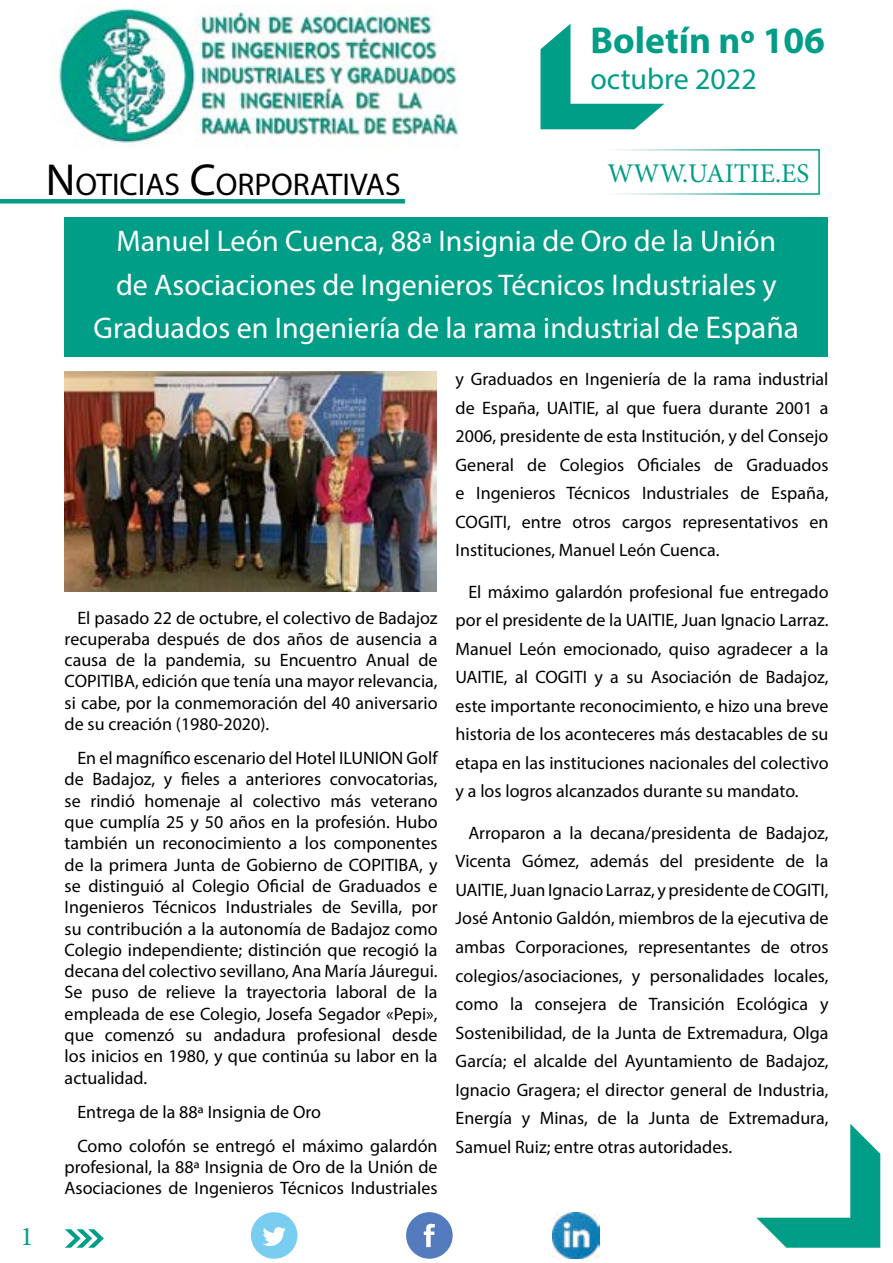
<style>
.page{position:relative;width:893px;height:1263px;background:#fff}
.page>*{position:absolute;margin:0;border:0;box-sizing:border-box;transform-origin:0 0}
.t1{font:45px "Myriad Pro";color:#000}
.t2{font:700 37.5px "Myriad Pro";color:#009d87}
.t3{font:31.5px "Myriad Pro";color:#000}
.t4{font:30px/43.5px "Myriad Pro";color:#fff;text-align:center}
.t5{font:30px "Myriad Pro";color:#009d87}
.t6{font:27px "Minion Pro";color:#009d87}
.t7{font:18px/28.5px "Myriad Pro";color:#000;text-align:justify}
.s1{font-size:45px}
.s2{font-size:31.5px}
</style>
<div class="page">
<svg style="left:65px;top:1229px;width:39px;height:19px"></svg>
<div style="left:406px;top:1212px;width:47px;height:47px;background:#547bbd;border-radius:50%"></div>
<svg style="left:424px;top:1224px;width:11px;height:23px"></svg>
<div style="left:251px;top:1212px;width:46px;height:47px;background:#79cdf1;border-radius:50%"></div>
<svg style="left:263px;top:1227px;width:23px;height:19px"></svg>
<img style="left:553px;top:1212px;width:46px;height:47px">
<svg style="left:756px;top:1124px;width:124px;height:124px"></svg>
<svg style="left:540px;top:24px;width:124px;height:105px"></svg>
<div style="left:606px;top:149px;width:214px;height:46px;border:2px solid #fff"></div>
<div style="left:0;top:199px;width:405px;height:5px;background:#009d87"></div>
<img style="left:58px;top:6px;width:401px;height:138px">
<div style="left:65px;top:218px;width:763px;height:139px;background:#009d87"></div>
<img style="left:65px;top:372px;width:371px;height:219px">
<h2 class="t2" style="left:590px;top:16px;width:236px">Boletín nº 106</h2>
<h3 class="t5" style="left:590px;top:60px;width:168px">octubre 2022</h3>
<h3 class="t6" style="left:21px;top:1218px;width:14px">1</h3>
<h1 class="t1" style="left:46px;top:152px;width:31px">N</h1>
<h3 class="t6" style="left:607px;top:155px;width:204px">WWW.UAITIE.ES</h3>
<h3 class="t3" style="left:75px;top:165px;width:327px">OTICIAS <span class="s1">C</span>ORPORATIVAS</h3>
<h3 class="t4" style="left:94px;top:219px;width:707px">Manuel León Cuenca, 88ª Insignia de Oro de la Unión<br>de Asociaciones de Ingenieros Técnicos Industriales y<br>Graduados en Ingeniería de la rama industrial de <span class="s2">España</span></h3>
<p class="t7" style="left:65px;top:607px;width:374px;line-height:21.3px;text-indent:13px">El pasado 22 de octubre, el colectivo de Badajoz recuperaba después de dos años de ausencia a causa de la pandemia, su Encuentro Anual de COPITIBA, edición que tenía una mayor relevancia, si cabe, por la conmemoración del 40 aniversario de su creación (1980-2020).</p>
<p class="t7" style="left:65px;top:747px;width:374px;line-height:21.3px;text-indent:13px">En el magnífico escenario del Hotel ILUNION Golf de Badajoz, y fieles a anteriores convocatorias, se rindió homenaje al colectivo más veterano que cumplía 25 y 50 años en la profesión. Hubo también un reconocimiento a los componentes de la primera Junta de Gobierno de COPITIBA, y se distinguió al Colegio Oficial de Graduados e Ingenieros Técnicos Industriales de Sevilla, por su contribución a la autonomía de Badajoz como Colegio independiente; distinción que recogió la decana del colectivo sevillano, Ana María Jáuregui.<br>Se puso de relieve la trayectoria laboral de la empleada de ese Colegio, Josefa Segador «Pepi», que comenzó su andadura profesional desde los inicios en 1980, y que continúa su labor en la actualidad.</p>
<p class="t7" style="left:77px;top:1094px;width:362px;line-height:34px">Entrega de la 88ª Insignia de Oro<br>Como colofón se entregó el máximo galardón</p>
<p class="t7" style="left:65px;top:1156px;width:374px;line-height:21.3px">profesional, la 88ª Insignia de Oro de la Unión de<br>Asociaciones de Ingenieros Técnicos Industriales</p>
<p class="t7" style="left:456px;top:364px;width:374px">y Graduados en Ingeniería de la rama industrial de España, UAITIE, al que fuera durante 2001 a 2006, presidente de esta Institución, y del Consejo General de Colegios Oficiales de Graduados e Ingenieros Técnicos Industriales de España, COGITI, entre otros cargos representativos en Instituciones, Manuel León Cuenca.</p>
<p class="t7" style="left:456px;top:577px;width:374px;text-indent:13px">El máximo galardón profesional fue entregado por el presidente de la UAITIE, Juan Ignacio Larraz.<br>Manuel León emocionado, quiso agradecer a la UAITIE, al COGITI y a su Asociación de Badajoz, este importante reconocimiento, e hizo una breve historia de los aconteceres más destacables de su etapa en las instituciones nacionales del colectivo y a los logros alcanzados durante su mandato.</p>
<p class="t7" style="left:456px;top:818px;width:374px;text-indent:13px">Arroparon a la decana/presidenta de Badajoz, Vicenta Gómez, además del presidente de la UAITIE, Juan Ignacio Larraz, y presidente de COGITI, José Antonio Galdón, miembros de la ejecutiva de ambas Corporaciones, representantes de otros colegios/asociaciones, y personalidades locales, como la consejera de Transición Ecológica y Sostenibilidad, de la Junta de Extremadura, Olga García; el alcalde del Ayuntamiento de Badajoz, Ignacio Gragera; el director general de Industria, Energía y Minas, de la Junta de Extremadura, Samuel Ruiz; entre otras autoridades.</p>
</div>
